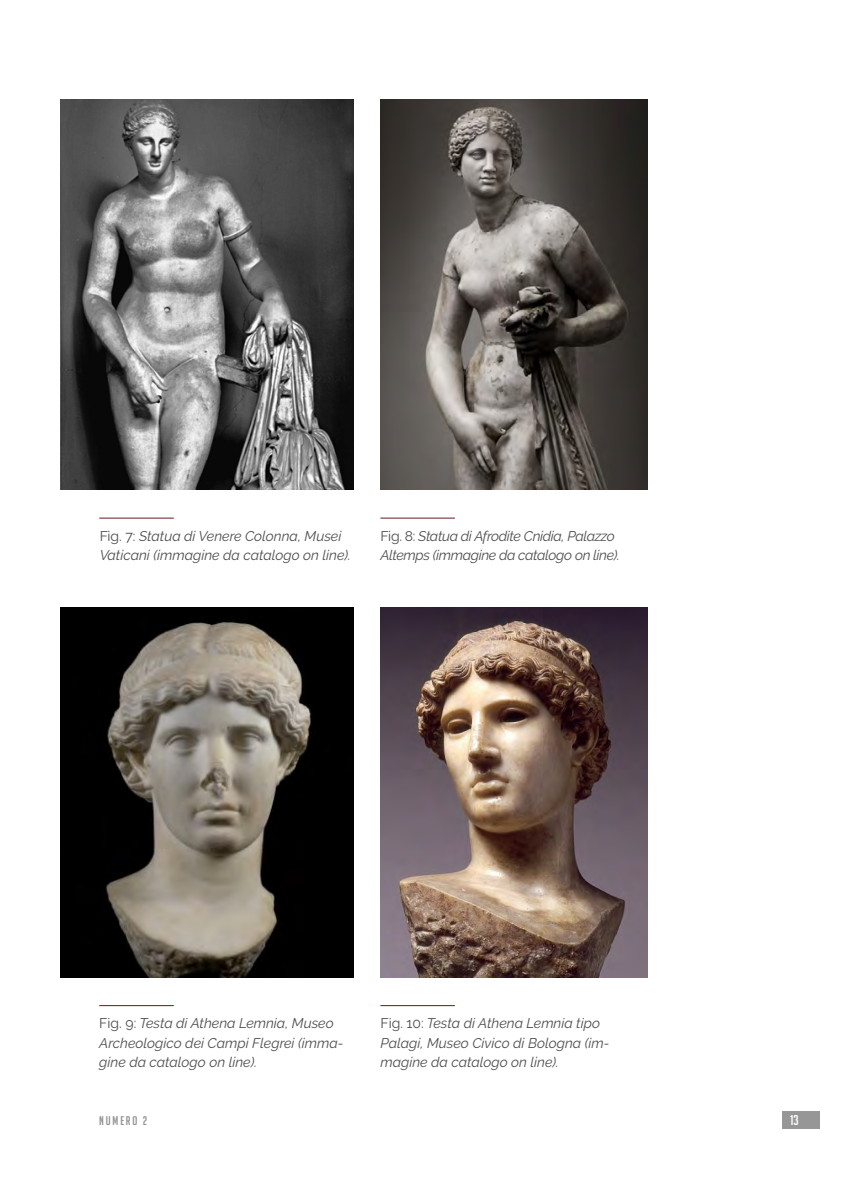
<style>
.page{position:relative;width:844px;height:1191px;background:#fff}
.page>*{position:absolute;margin:0;border:0;box-sizing:border-box;transform-origin:0 0}
.t1{font:italic 14px/19.2px "Raleway";color:#231f20}
.t2{font:italic 14px/19.2px "Raleway";letter-spacing:-.025em;color:#231f20}
.t3{font:14px "Big Noodle Titling";color:#fff}
.t4{font:12.25px "Big Noodle Titling";letter-spacing:.15em;color:#231f20}
.s1{font-style:normal}
</style>
<div class="page">
<div style="left:781px;top:1111px;width:38px;height:18px;background:#969697"></div>
<img style="left:60px;top:99px;width:293px;height:391px">
<img style="left:60px;top:607px;width:293px;height:370px">
<img style="left:380px;top:99px;width:267px;height:391px">
<img style="left:380px;top:607px;width:267px;height:370px">
<hr style="left:99px;top:517px;width:75px;height:1px;background:#68171d">
<hr style="left:99px;top:1005px;width:75px;height:1px;background:#68171d">
<hr style="left:380px;top:517px;width:75px;height:1px;background:#68171d">
<hr style="left:380px;top:1005px;width:75px;height:1px;background:#68171d">
<p class="t1" style="left:99px;top:526px;width:253px"><span class="s1">Fig. 7:</span> Statua di Venere Colonna, Musei<br>Vaticani (immagine da catalogo on line).</p>
<p class="t2" style="left:380px;top:526px;width:241px"><span class="s1">Fig. 8:</span> Statua di Afrodite Cnidia, Palazzo<br>Altemps (immagine da catalogo on line).</p>
<p class="t1" style="left:99px;top:1013px;width:245px"><span class="s1">Fig. 9:</span> Testa di Athena Lemnia, Museo<br>Archeologico dei Campi Flegrei (imma&shy;gine da catalogo on line).</p>
<p class="t1" style="left:380px;top:1013px;width:230px"><span class="s1">Fig. 10:</span> Testa di Athena Lemnia tipo<br>Palagi, Museo Civico di Bologna (im&shy;magine da catalogo on line).</p>
<p class="t4" style="left:99px;top:1113px;width:50px">NUMERO 2</p>
<p class="t3" style="left:789px;top:1112px;width:10px">13</p>
</div>
